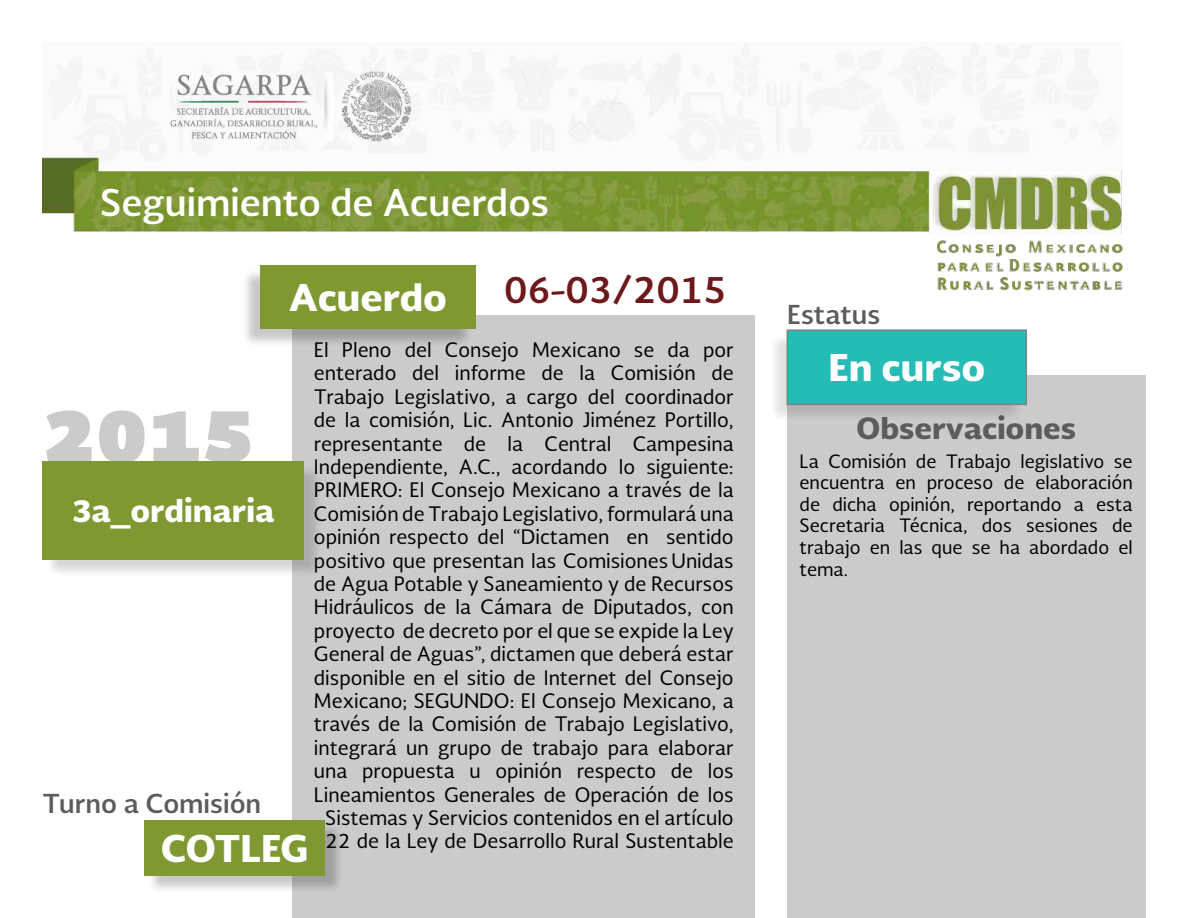
<style>
.page{position:relative;width:1188px;height:918px;background:#fff}
.page>*{position:absolute;margin:0;border:0;box-sizing:border-box;transform-origin:0 0}
.t1{font:900 70.5px "Soberana Sans";color:#cccbcb}
.t2{font:700 36px "Soberana Sans";color:#fff}
.t3{font:900 36px "Soberana Sans";color:#fff}
.t4{font:700 36px "Soberana Sans";color:#6d181b}
.t5{font:900 30px "Soberana Sans";color:#fff}
.t6{font:900 28.5px "Soberana Sans";color:#5d5c5c}
.t7{font:700 25.5px "Soberana Sans";color:#5d5c5c}
.t8{font:19.5px/23.4px "Soberana Sans";color:#000;text-align:center}
.t9{font:18px/21.6px "Soberana Sans";color:#000;text-align:justify}
</style>
<div class="page">
<img style="left:43px;top:44px;width:1079px;height:247px">
<div style="left:293px;top:315px;width:462px;height:603px;background:#cccbcb"></div>
<div style="left:787px;top:376px;width:358px;height:542px;background:#cccbcb"></div>
<div style="left:45px;top:464px;width:278px;height:114px;background:#000;opacity:.16"></div>
<div style="left:43px;top:462px;width:261px;height:97px;background:#7f9832"></div>
<div style="left:241px;top:268px;width:232px;height:80px;background:#000;opacity:.22"></div>
<div style="left:260px;top:266px;width:216px;height:63px;background:#7f9832"></div>
<div style="left:769px;top:332px;width:255px;height:91px;background:#000;opacity:.12"></div>
<div style="left:787px;top:330px;width:239px;height:74px;background:#25bcb5"></div>
<div style="left:787px;top:329px;width:240px;height:76px;border:2px solid #818181"></div>
<div style="left:147px;top:823px;width:197px;height:71px;background:#000;opacity:.22"></div>
<div style="left:145px;top:820px;width:180px;height:55px;background:#7f9832"></div>
<h2 class="t2" style="left:100px;top:179px;width:450px">Seguimiento de Acuerdos</h2>
<h2 class="t3" style="left:289px;top:272px;width:160px">Acuerdo</h2>
<h2 class="t4" style="left:504px;top:265px;width:224px">06-03/2015</h2>
<p class="t8" style="left:314px;top:337px;width:421px">El Pleno del Consejo Mexicano se da por enterado del informe de la Comisión de Trabajo Legislativo, a cargo del coordinador de la comisión, Lic. Antonio Jiménez Portillo, representante de la Central Campesina Independiente, A.C., acordando lo siguiente:<br>PRIMERO: El Consejo Mexicano a través de la Comisión de Trabajo Legislativo, formulará una opinión respecto del “Dictamen en sentido positivo que presentan las Comisiones Unidas de Agua Potable y Saneamiento y de Recursos Hidráulicos de la Cámara de Diputados, con proyecto de decreto por el que se expide la Ley General de Aguas”, dictamen que deberá estar disponible en el sitio de Internet del Consejo Mexicano; SEGUNDO: El Consejo Mexicano, a través de la Comisión de Trabajo Legislativo, integrará un grupo de trabajo para elaborar una propuesta u opinión respecto de los Lineamientos Generales de Operación de los Sistemas y Servicios contenidos en el artículo 22 de la Ley de Desarrollo Rural Sustentable</p>
<h1 class="t1" style="left:43px;top:384px;width:213px">2015</h1>
<h3 class="t5" style="left:72px;top:490px;width:204px">3a_ordinaria</h3>
<h3 class="t7" style="left:43px;top:786px;width:220px">Turno a Comisión</h3>
<h2 class="t3" style="left:161px;top:823px;width:149px">COTLEG</h2>
<h3 class="t7" style="left:787px;top:297px;width:95px">Estatus</h3>
<h2 class="t3" style="left:828px;top:342px;width:158px">En curso</h2>
<h3 class="t6" style="left:857px;top:408px;width:221px">Observaciones</h3>
<p class="t9" style="left:800px;top:450px;width:335px">La Comisión de Trabajo legislativo se encuentra en proceso de elaboración de dicha opinión, reportando a esta Secretaria Técnica, dos sesiones de trabajo en las que se ha abordado el tema.</p>
</div>
